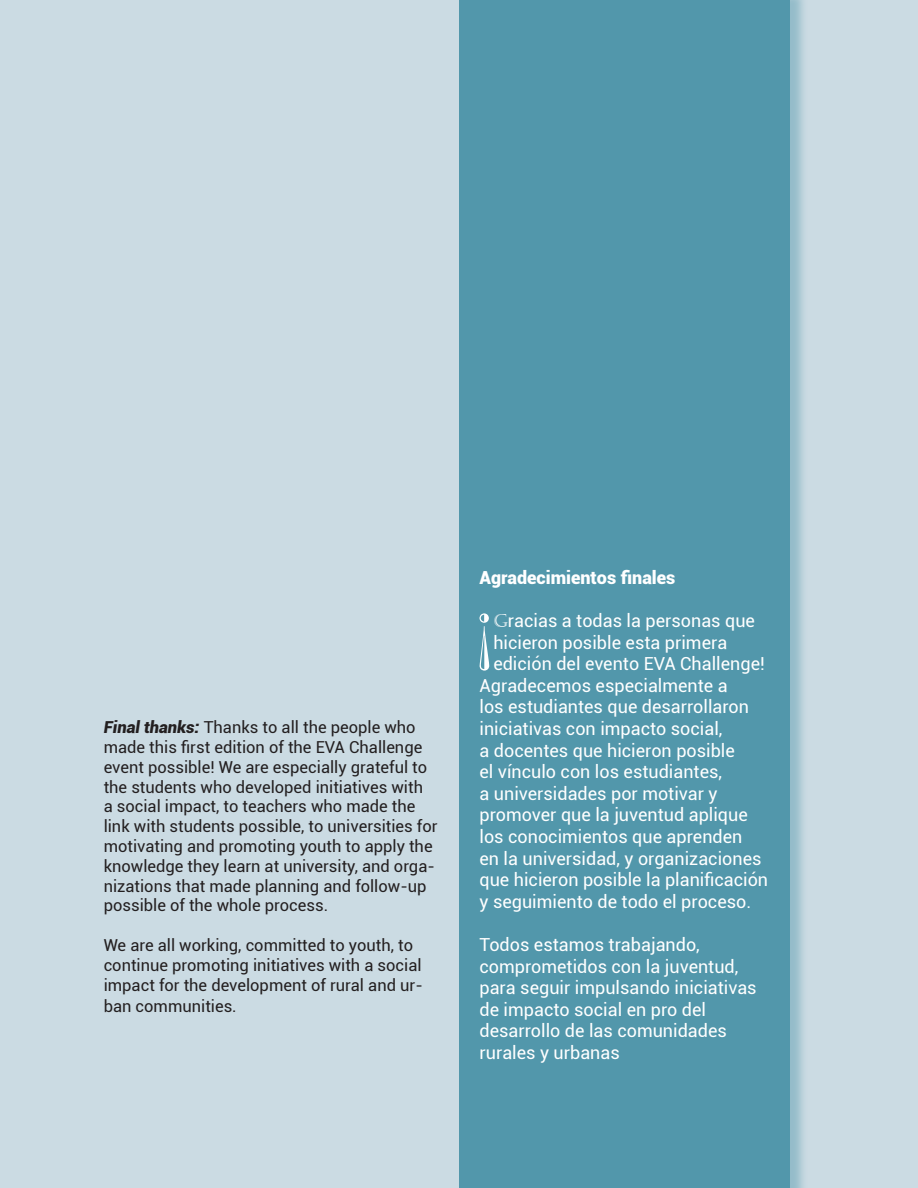
<style>
.page{position:relative;width:918px;height:1188px;background:#cbdbe3}
.page>*{position:absolute;margin:0;border:0;box-sizing:border-box;transform-origin:0 0}
.t1{font:78.45px "Castellar";color:#fff}
.t2{font:18px/21.6px "Roboto";color:#fff}
.t3{font:900 18px "Roboto";color:#fff}
.t4{font:16.5px/19.8px "Roboto";color:#231f20}
.s1{font-weight:900;font-style:italic}
.s2{font-family:"Castellar"}
</style>
<div class="page">
<div style="left:462px;top:0;width:347px;height:1188px;background:#5297ab;opacity:.45"></div>
<div style="left:460px;top:0;width:330px;height:1188px;background:#5297ab"></div>
<p class="t4" style="left:104px;top:717px;width:335px"><span class="s1">Final thanks:</span> Thanks to all the people who made this first edition of the EVA Challenge event possible! We are especially grateful to the students who developed initiatives with<br>a social impact, to teachers who made the link with students possible, to universities for motivating and promoting youth to apply the knowledge they learn at university, and orga&shy;nizations that made planning and follow-up possible of the whole process.</p>
<p class="t4" style="left:104px;top:935px;width:321px">We are all working, committed to youth, to continue promoting initiatives with a social impact for the development of rural and ur-</p>
<p class="t4" style="left:104px;top:996px;width:135px">ban communities.</p>
<p class="t3" style="left:480px;top:565px;width:197px">Agradecimientos finales</p>
<h1 class="t1" style="left:475px;top:598px;width:20px">¡</h1>
<p class="t2" style="left:493px;top:609px;width:263px"><span class="s2">G</span>racias a todas la personas que</p>
<p class="t2" style="left:493px;top:631px;width:235px">hicieron posible esta primera</p>
<p class="t2" style="left:493px;top:652px;width:273px">edición del evento EVA Challenge!</p>
<p class="t2" style="left:480px;top:674px;width:250px">Agradecemos especialmente a</p>
<p class="t2" style="left:480px;top:695px;width:271px">los estudiantes que desarrollaron</p>
<p class="t2" style="left:480px;top:717px;width:244px">iniciativas con impacto social,</p>
<p class="t2" style="left:480px;top:739px;width:257px">a docentes que hicieron posible</p>
<p class="t2" style="left:480px;top:760px;width:244px">el vínculo con los estudiantes,</p>
<p class="t2" style="left:480px;top:782px;width:240px">a universidades por motivar y</p>
<p class="t2" style="left:480px;top:803px;width:270px">promover que la juventud aplique</p>
<p class="t2" style="left:480px;top:825px;width:264px">los conocimientos que aprenden</p>
<p class="t2" style="left:480px;top:847px;width:283px">en la universidad, y organizaciones</p>
<p class="t2" style="left:480px;top:868px;width:290px">que hicieron posible la planificación</p>
<p class="t2" style="left:480px;top:890px;width:273px">y seguimiento de todo el proceso.</p>
<p class="t2" style="left:480px;top:933px;width:279px">Todos estamos trabajando, comprometidos con la juventud, para seguir impulsando iniciativas de impacto social en pro del desarrollo de las comunidades rurales y urbanas</p>
</div>
